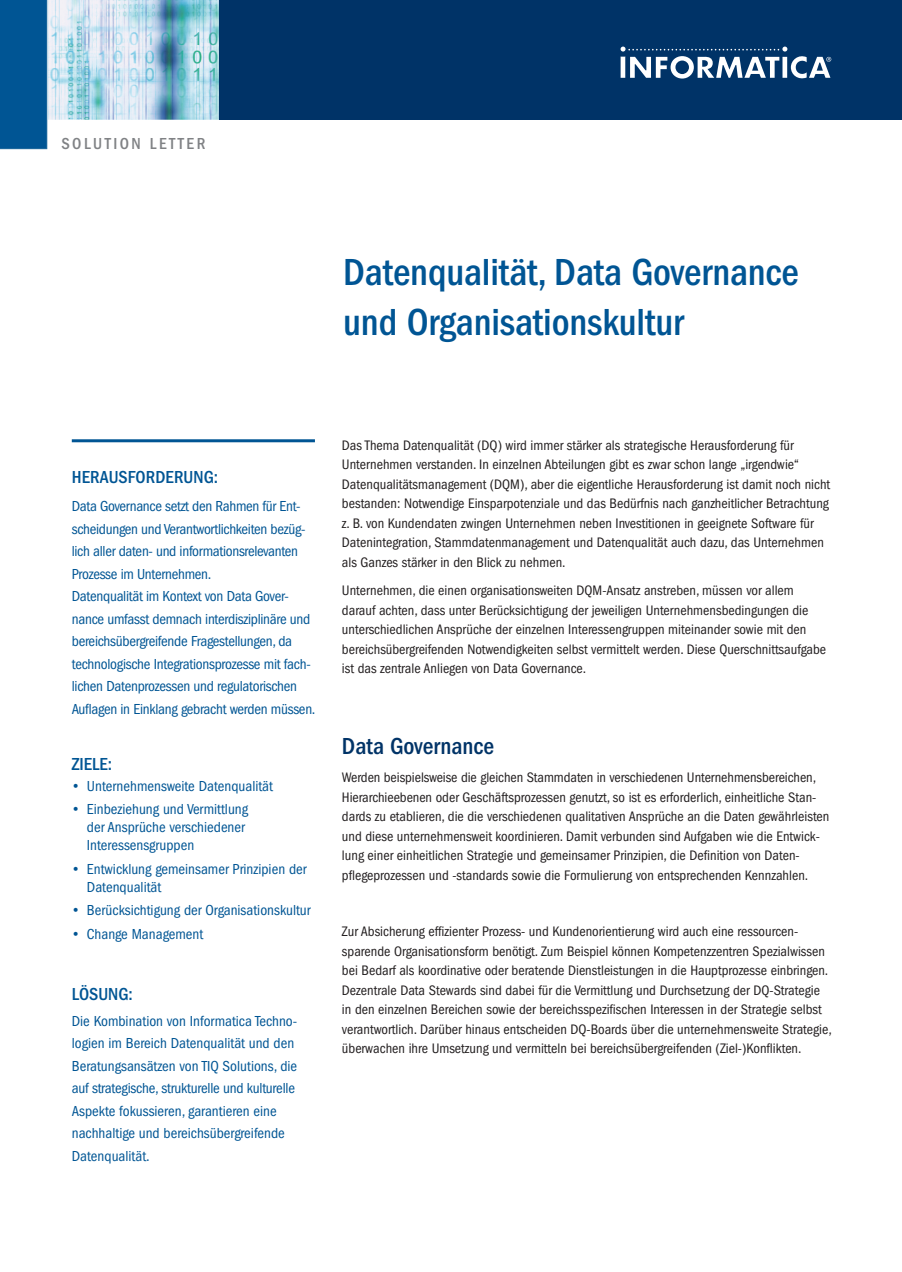
<style>
.page{position:relative;width:902px;height:1272px;background:#fff}
.page>*{position:absolute;margin:0;border:0;box-sizing:border-box;transform-origin:0 0}
.t1{font:500 condensed 39px/50.4px "ITC Franklin Gothic Std";letter-spacing:-.005em;color:#005594}
.t2{font:500 condensed 24px "ITC Franklin Gothic Std";color:#003367}
.t3{font:500 condensed 18px "ITC Franklin Gothic Std";letter-spacing:.005em;color:#005594}
.t4{font:500 condensed 16.5px "ITC Franklin Gothic Std";letter-spacing:.15em;color:#808285}
.t5{font:condensed 15px/22.5px "ITC Franklin Gothic Std";letter-spacing:-.015em;color:#005594}
.t6{font:condensed 14.25px/19.5px "ITC Franklin Gothic Std";color:#231f20}
.s1{font-family:"Futura BT";font-stretch:normal;font-size:13.5px}
</style>
<div class="page">
<div style="left:219px;top:0;width:682px;height:120px;background:#003367"></div>
<svg style="left:620px;top:47px;width:211px;height:32px"></svg>
<svg style="left:0;top:0;width:219px;height:149px"></svg>
<hr style="left:72px;top:439px;width:243px;height:3px;background:#005594">
<p class="t4" style="left:61px;top:134px;width:145px">SOLUTION LETTER</p>
<h1 class="t1" style="left:343px;top:247px;width:457px">Datenqualität, Data Governance und Organisationskultur</h1>
<p class="t3" style="left:72px;top:467px;width:148px">Herausforderung:</p>
<p class="t5" style="left:72px;top:495px;width:245px">Data Governance setzt den Rahmen für Ent&shy;scheidungen und Verantwortlichkeiten bezüg&shy;lich aller daten- und informationsrelevanten Prozesse im Unternehmen.<br>Datenqualität im Kontext von Data Gover&shy;nance umfasst demnach interdisziplinäre und bereichsübergreifende Fragestellungen, da technologische Integrationsprozesse mit fach&shy;lichen Datenprozessen und regulatorischen Auflagen in Einklang gebracht werden müssen.</p>
<p class="t3" style="left:72px;top:753px;width:42px">Ziele:</p>
<p class="t5" style="left:72px;top:774px;width:203px"><span class="s1">•</span> Unternehmensweite Datenqualität</p>
<p class="t5" style="left:87px;top:800px;width:163px;line-height:18px;text-indent:-15px"><span class="s1">•</span> Einbeziehung und Vermittlung der Ansprüche verschiedener<br>Interessensgruppen</p>
<p class="t5" style="left:87px;top:860px;width:221px;line-height:18px;text-indent:-15px"><span class="s1">•</span> Entwicklung gemeinsamer Prinzipien der<br>Datenqualität</p>
<p class="t5" style="left:72px;top:899px;width:240px"><span class="s1">•</span> Berücksichtigung der Organisationskultur</p>
<p class="t5" style="left:72px;top:922px;width:133px"><span class="s1">•</span> Change Management</p>
<p class="t3" style="left:72px;top:983px;width:63px">Lösung:</p>
<p class="t5" style="left:72px;top:1009px;width:227px">Die Kombination von Informatica Techno&shy;logien im Bereich Datenqualität und den Beratungsansätzen von TIQ Solutions, die auf strategische, strukturelle und kulturelle Aspekte fokussieren, garantieren eine nachhaltige und bereichsübergreifende Datenqualität.</p>
<p class="t6" style="left:342px;top:435px;width:489px">Das Thema Datenqualität (DQ) wird immer stärker als strategische Herausforderung für Unternehmen verstanden. In einzelnen Abteilungen gibt es zwar schon lange „irgendwie“ Datenqualitätsmanagement (DQM), aber die eigentliche Herausforderung ist damit noch nicht bestanden: Notwendige Einsparpotenziale und das Bedürfnis nach ganzheitlicher Betrachtung z. B. von Kundendaten zwingen Unternehmen neben Investitionen in geeignete Software für Datenintegration, Stammdatenmanagement und Datenqualität auch dazu, das Unternehmen als Ganzes stärker in den Blick zu nehmen.</p>
<p class="t6" style="left:342px;top:580px;width:485px">Unternehmen, die einen organisationsweiten DQM-Ansatz anstreben, müssen vor allem darauf achten, dass unter Berücksichtigung der jeweiligen Unternehmensbedingungen die unterschiedlichen Ansprüche der einzelnen Interessengruppen miteinander sowie mit den bereichsübergreifenden Notwendigkeiten selbst vermittelt werden. Diese Querschnittsaufgabe ist das zentrale Anliegen von Data Governance.</p>
<h2 class="t2" style="left:342px;top:732px;width:153px">Data Governance</h2>
<p class="t6" style="left:342px;top:768px;width:489px">Werden beispielsweise die gleichen Stammdaten in verschiedenen Unternehmensbereichen, Hierarchieebenen oder Geschäftsprozessen genutzt, so ist es erforderlich, einheitliche Stan&shy;dards zu etablieren, die die verschiedenen qualitativen Ansprüche an die Daten gewährleisten und diese unternehmensweit koordinieren. Damit verbunden sind Aufgaben wie die Entwick&shy;lung einer einheitlichen Strategie und gemeinsamer Prinzipien, die Definition von Daten&shy;pflegeprozessen und -standards sowie die Formulierung von entsprechenden Kennzahlen.</p>
<p class="t6" style="left:342px;top:921px;width:491px">Zur Absicherung effizienter Prozess- und Kundenorientierung wird auch eine ressourcen&shy;sparende Organisationsform benötigt. Zum Beispiel können Kompetenzzentren Spezialwissen bei Bedarf als koordinative oder beratende Dienstleistungen in die Hauptprozesse einbringen.<br>Dezentrale Data Stewards sind dabei für die Vermittlung und Durchsetzung der DQ-Strategie in den einzelnen Bereichen sowie der bereichsspezifischen Interessen in der Strategie selbst verantwortlich. Darüber hinaus entscheiden DQ-Boards über die unternehmensweite Strategie, überwachen ihre Umsetzung und vermitteln bei bereichsübergreifenden (Ziel-)Konflikten.</p>
</div>
